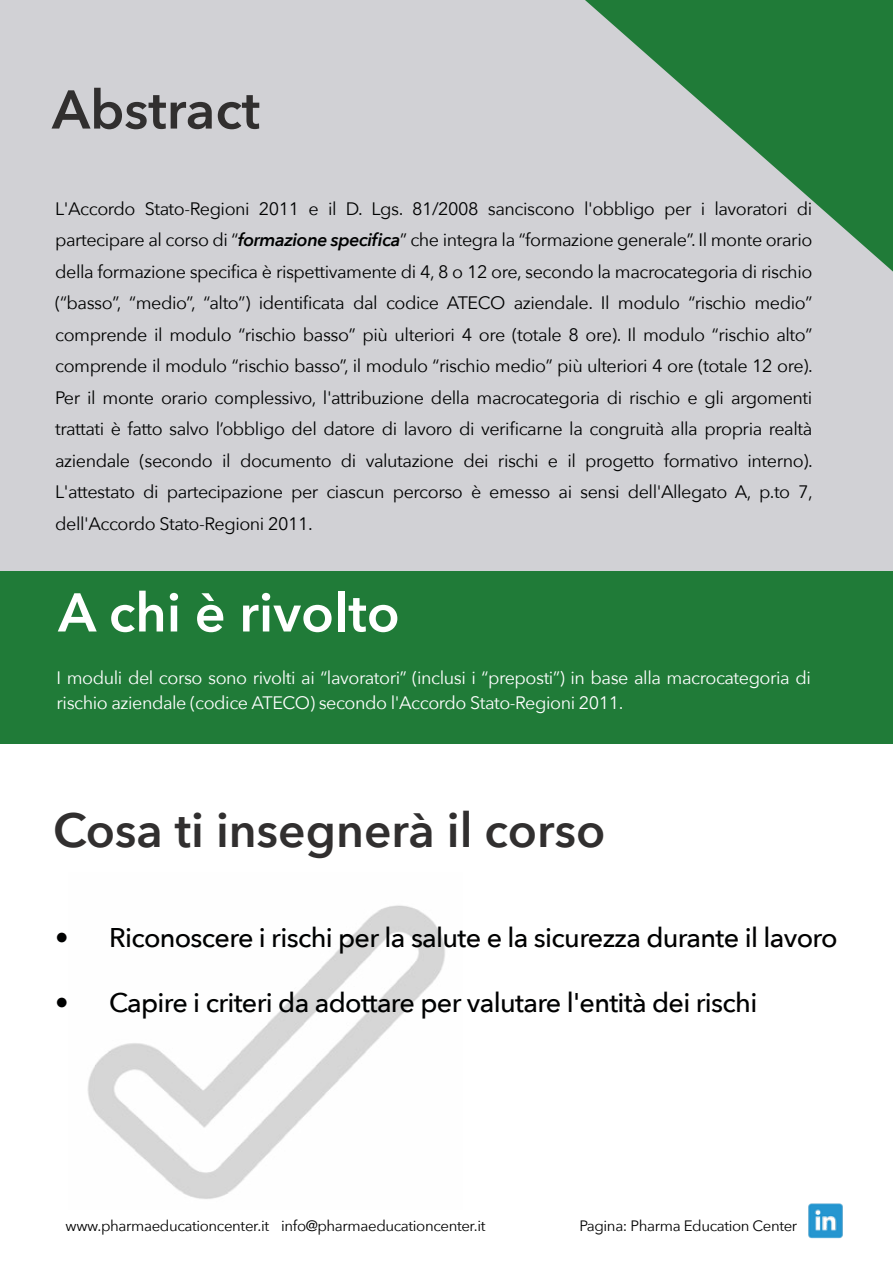
<style>
.page{position:relative;width:893px;height:1263px;background:#fff}
.page>*{position:absolute;margin:0;border:0;box-sizing:border-box;transform-origin:0 0}
.t1{font:600 54px "Avenir Next";color:#fff}
.t2{font:600 54px "Avenir Next";color:#312f2f}
.t3{font:600 48px "Avenir Next";color:#312f2f}
.t4{font:500 27px "Avenir Next";letter-spacing:-.025em;color:#000101}
.t5{font:18px/31.5px "Avenir Next";letter-spacing:-.025em;color:#000101;text-align:justify}
.t6{font:18px/25.5px "Avenir Next";letter-spacing:-.025em;color:#fff}
.t7{font:15px "Avenir Next";letter-spacing:-.025em;color:#000101}
.s1{font-weight:600;font-style:italic}
</style>
<div class="page">
<img style="left:87px;top:905px;width:358px;height:294px">
<div style="left:0;top:0;width:893px;height:571px;background:#d1d1d5"></div>
<svg style="left:585px;top:0;width:308px;height:272px"></svg>
<div style="left:0;top:571px;width:893px;height:173px;background:#207b38"></div>
<img style="left:808px;top:1203px;width:35px;height:36px">
<h1 class="t2" style="left:52px;top:63px;width:210px">Abstract</h1>
<p class="t5" style="left:55px;top:192px;width:759px">L'Accordo Stato-Regioni 2011 e il D. Lgs. 81/2008 sanciscono l'obbligo per i lavoratori di partecipare al corso di “<span class="s1">formazione specifica</span>” che integra la “formazione generale”. Il monte orario della formazione specifica è rispettivamente di 4, 8 o 12 ore, secondo la macrocategoria di rischio (“basso”, “medio”, “alto”) identificata dal codice ATECO aziendale. Il modulo “rischio medio” comprende il modulo “rischio basso” più ulteriori 4 ore (totale 8 ore). Il modulo “rischio alto” comprende il modulo “rischio basso”, il modulo “rischio medio” più ulteriori 4 ore (totale 12 ore).<br>Per il monte orario complessivo, l'attribuzione della macrocategoria di rischio e gli argomenti trattati è fatto salvo l’obbligo del datore di lavoro di verificarne la congruità alla propria realtà aziendale (secondo il documento di valutazione dei rischi e il progetto formativo interno).<br>L'attestato di partecipazione per ciascun percorso è emesso ai sensi dell'Allegato A, p.to 7, dell'Accordo Stato-Regioni 2011.</p>
<h1 class="t1" style="left:58px;top:566px;width:343px">A chi è rivolto</h1>
<p class="t6" style="left:57px;top:664px;width:756px">I moduli del corso sono rivolti ai “lavoratori” (inclusi i “preposti”) in base alla macrocategoria di rischio aziendale (codice ATECO) secondo l'Accordo Stato-Regioni 2011.</p>
<h2 class="t3" style="left:53px;top:789px;width:554px">Cosa ti insegnerà il corso</h2>
<h3 class="t4" style="left:55px;top:915px;width:784px">• Riconoscere i rischi per la salute e la sicurezza durante il lavoro</h3>
<h3 class="t4" style="left:55px;top:979px;width:704px">• Capire i criteri da adottare per valutare l'entità dei rischi</h3>
<p class="t7" style="left:66px;top:1213px;width:421px">www.pharmaeducationcenter.it info@pharmaeducationcenter.it</p>
<p class="t7" style="left:579px;top:1213px;width:219px">Pagina: Pharma Education Center</p>
</div>
